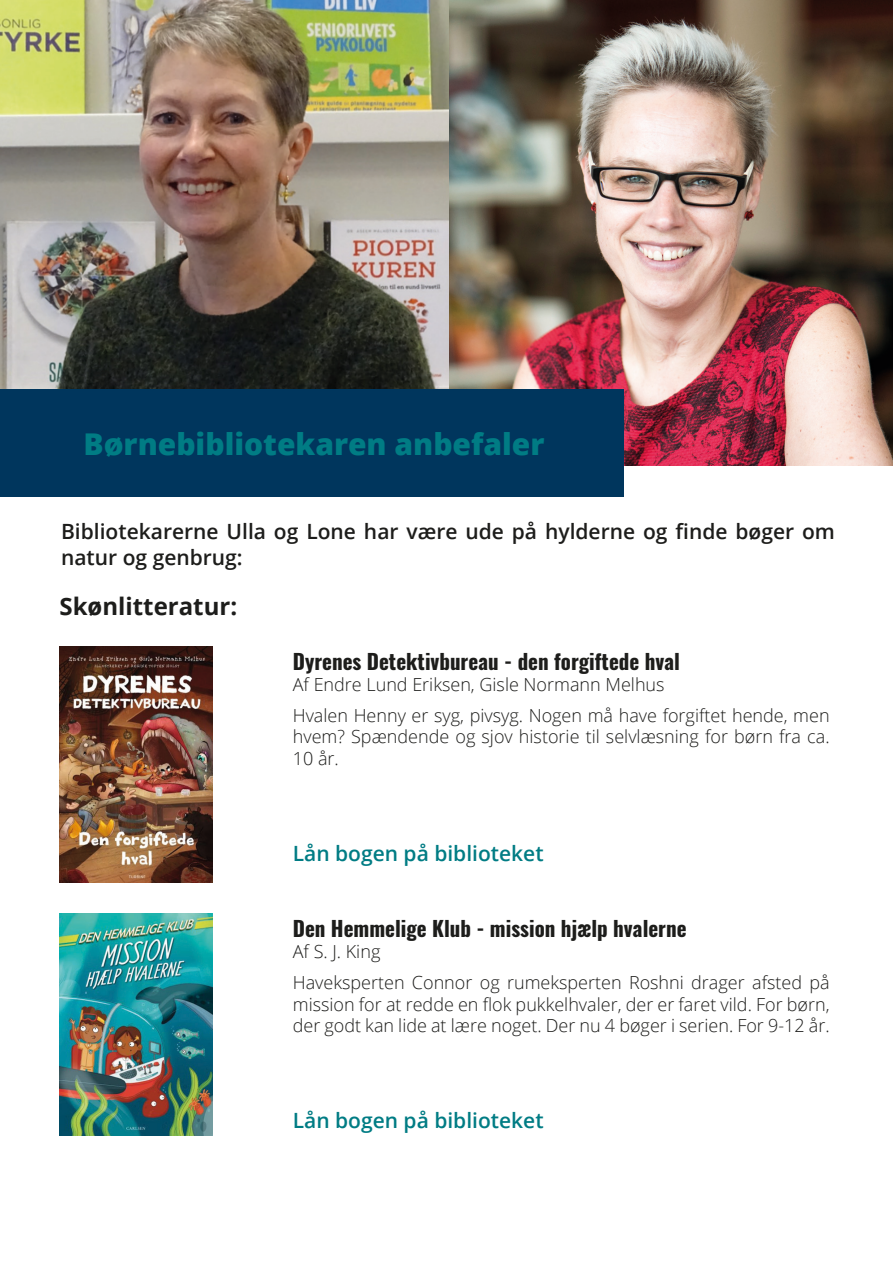
<style>
.page{position:relative;width:893px;height:1263px;background:#fff}
.page>*{position:absolute;margin:0;border:0;box-sizing:border-box;transform-origin:0 0}
.t1{font:800 30px "Open Sans";color:#007c84}
.t2{font:700 24px "Open Sans";color:#1d1d1b}
.t3{font:700 21px "Oswald";color:#1d1d1b}
.t4{font:600 21px/25.5px "Open Sans";color:#1d1d1b}
.t5{font:600 21px "Open Sans";color:#007c84}
.t6{font:300 18px/21.6px "Open Sans";color:#1d1d1b;text-align:justify}
</style>
<div class="page">
<img style="left:60px;top:647px;width:153px;height:235px">
<img style="left:0;top:0;width:893px;height:466px">
<div style="left:0;top:389px;width:623px;height:108px;background:#00365d"></div>
<img style="left:60px;top:914px;width:153px;height:222px">
<p class="t1" style="left:83px;top:421px;width:463px">Børnebibliotekaren anbefaler</p>
<p class="t4" style="left:61px;top:518px;width:775px">Bibliotekarerne Ulla og Lone har være ude på hylderne og finde bøger om natur og genbrug:</p>
<p class="t2" style="left:60px;top:589px;width:179px">Skønlitteratur:</p>
<p class="t3" style="left:293px;top:646px;width:389px">Dyrenes Detektivbureau - den forgiftede hval</p>
<p class="t6" style="left:293px;top:673px;width:373px">Af Endre Lund Eriksen, Gisle Normann Melhus</p>
<p class="t6" style="left:293px;top:704px;width:538px">Hvalen Henny er syg, pivsyg. Nogen må have forgiftet hende, men hvem? Spændende og sjov historie til selvlæsning for børn fra ca.<br>10 år.</p>
<p class="t5" style="left:293px;top:839px;width:252px">Lån bogen på biblioteket</p>
<p class="t3" style="left:293px;top:914px;width:395px">Den Hemmelige Klub - mission hjælp hvalerne</p>
<p class="t6" style="left:293px;top:941px;width:89px">Af S. J. King</p>
<p class="t6" style="left:293px;top:971px;width:538px">Haveksperten Connor og rumeksperten Roshni drager afsted på mission for at redde en flok pukkelhvaler, der er faret vild. For børn, der godt kan lide at lære noget. Der nu 4 bøger i serien. For 9-12 år.</p>
<p class="t5" style="left:293px;top:1106px;width:252px">Lån bogen på biblioteket</p>
</div>
